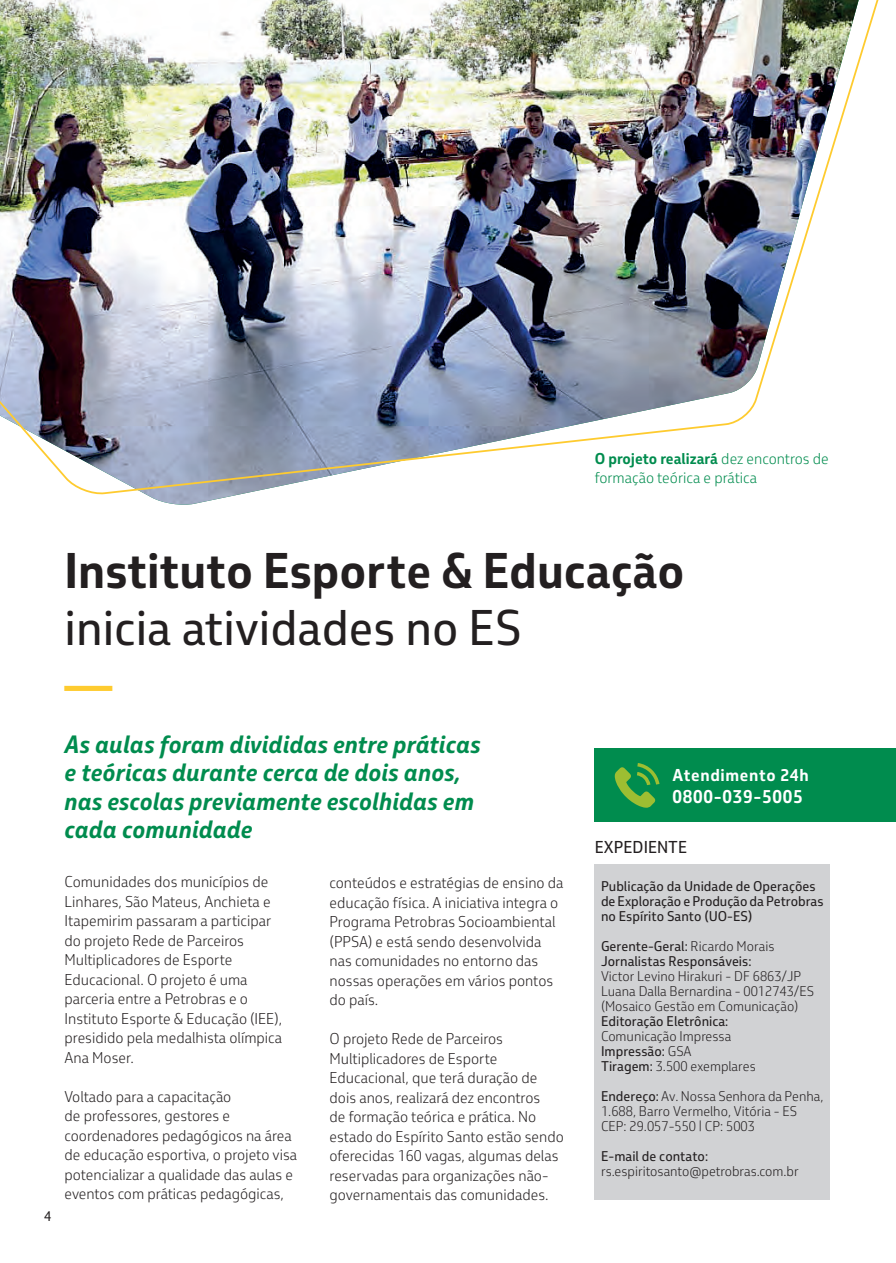
<style>
.page{position:relative;width:896px;height:1263px;background:#fff}
.page>*{position:absolute;margin:0;border:0;box-sizing:border-box;transform-origin:0 0}
.Linha_fina{font:700 48px "Petrobras Sans";color:#231f20}
.Linha_fina-2{font:48px "Petrobras Sans";color:#231f20}
.Linha_fina-3{font:700 48px "Petrobras Sans";color:#fecb2f}
.Linha_fina-4{font:italic 700 24px/28.5px "Petrobras Sans";color:#008c4e}
.Linha_fina-5{font:700 18px "Petrobras Sans";letter-spacing:.04em;color:#fff}
.Linha_fina-6{font:700 16.5px "Petrobras Sans";letter-spacing:.04em;color:#fff}
.Linha_fina-7{font:16.5px "Petrobras Sans";color:#231f20}
.Linha_fina-8{font:300 15px/19.5px "Petrobras Sans";color:#231f20}
.Linha_fina-9{font:300 15px/19.5px "Petrobras Sans";color:#008c4e}
.Linha_fina-10{font:300 13.5px "Petrobras Sans";color:#231f20}
.Linha_fina-11{font:13.5px "Petrobras Sans";color:#231f20}
.s1{font-weight:700}
.s2{font-weight:300}
.s3{font-weight:400}
</style>
<div class="page">
<div style="left:595px;top:864px;width:235px;height:336px;background:#d1d2d4"></div>
<div style="left:595px;top:749px;width:301px;height:73px;background:#008c4e"></div>
<svg style="left:615px;top:763px;width:44px;height:45px"></svg>
<img style="left:0;top:0;width:879px;height:494px">
<p class="Linha_fina-9" style="left:595px;top:448px;width:236px"><span class="s1">O projeto realizará</span> dez encontros de formação teórica e prática</p>
<p class="Linha_fina" style="left:65px;top:539px;width:621px">Instituto Esporte &amp; Educação</p>
<p class="Linha_fina-2" style="left:65px;top:598px;width:459px">inicia atividades no ES</p>
<p class="Linha_fina-3" style="left:65px;top:653px;width:49px">—</p>
<p class="Linha_fina-11" style="left:44px;top:1207px;width:9px">4</p>
<p class="Linha_fina-4" style="left:65px;top:729px;width:418px">As aulas foram divididas entre práticas e teóricas durante cerca de dois anos, nas escolas previamente escolhidas em cada comunidade</p>
<p class="Linha_fina-8" style="left:65px;top:872px;width:219px">Comunidades dos municípios de<br>Linhares, São Mateus, Anchieta e<br>Itapemirim passaram a participar do projeto Rede de Parceiros<br>Multiplicadores de Esporte<br>Educacional. O projeto é uma parceria entre a Petrobras e o<br>Instituto Esporte &amp; Educação (IEE), presidido pela medalhista olímpica<br>Ana Moser.</p>
<p class="Linha_fina-8" style="left:65px;top:1086px;width:234px">Voltado para a capacitação<br>de professores, gestores e coordenadores pedagógicos na área de educação esportiva, o projeto visa potencializar a qualidade das aulas e eventos com práticas pedagógicas,</p>
<p class="Linha_fina-8" style="left:330px;top:873px;width:235px">conteúdos e estratégias de ensino da educação física. A iniciativa integra o<br>Programa Petrobras Socioambiental (PPSA) e está sendo desenvolvida nas comunidades no entorno das nossas operações em vários pontos do país.</p>
<p class="Linha_fina-8" style="left:330px;top:1029px;width:236px">O projeto Rede de Parceiros Multiplicadores de Esporte Educacional, que terá duração de dois anos, realizará dez encontros<br>de formação teórica e prática. No estado do Espírito Santo estão sendo oferecidas 160 vagas, algumas delas reservadas para organizações não&shy;governamentais das comunidades.</p>
<p class="Linha_fina-6" style="left:672px;top:764px;width:138px">Atendimento 24h</p>
<p class="Linha_fina-5" style="left:672px;top:784px;width:132px">0800-039-5005</p>
<p class="Linha_fina-7" style="left:595px;top:837px;width:94px">EXPEDIENTE</p>
<p class="Linha_fina-11" style="left:601px;top:877px;width:216px">Publicação da Unidade de Operações</p>
<p class="Linha_fina-11" style="left:601px;top:892px;width:224px">de Exploração e Produção da Petrobras</p>
<p class="Linha_fina-11" style="left:601px;top:907px;width:153px">no Espírito Santo (UO-ES)</p>
<p class="Linha_fina-11" style="left:601px;top:937px;width:175px">Gerente-Geral: <span class="s2">Ricardo Morais</span></p>
<p class="Linha_fina-11" style="left:601px;top:952px;width:152px">Jornalistas Responsáveis:</p>
<p class="Linha_fina-10" style="left:601px;top:968px;width:202px">Victor Levino Hirakuri - DF 6863/JP</p>
<p class="Linha_fina-10" style="left:601px;top:983px;width:215px">Luana Dalla Bernardina - 0012743/ES</p>
<p class="Linha_fina-10" style="left:601px;top:998px;width:199px">(Mosaico Gestão em Comunicação)</p>
<p class="Linha_fina-11" style="left:601px;top:1012px;width:129px">Editoração Eletrônica:</p>
<p class="Linha_fina-10" style="left:601px;top:1028px;width:132px">Comunicação Impressa</p>
<p class="Linha_fina-11" style="left:601px;top:1042px;width:92px">Impressão: <span class="s2">GSA</span></p>
<p class="Linha_fina-10" style="left:601px;top:1058px;width:156px"><span class="s3">Tiragem:</span> 3.500 exemplares</p>
<p class="Linha_fina-10" style="left:601px;top:1088px;width:224px"><span class="s3">Endereço:</span> Av. Nossa Senhora da Penha,</p>
<p class="Linha_fina-10" style="left:601px;top:1103px;width:198px">1.688, Barro Vermelho, Vitória - ES</p>
<p class="Linha_fina-10" style="left:601px;top:1118px;width:155px">CEP: 29.057-550 | CP: 5003</p>
<p class="Linha_fina-11" style="left:601px;top:1147px;width:109px">E-mail de contato:</p>
<p class="Linha_fina-10" style="left:601px;top:1163px;width:199px">rs.espiritosanto@petrobras.com.br</p>
</div>
